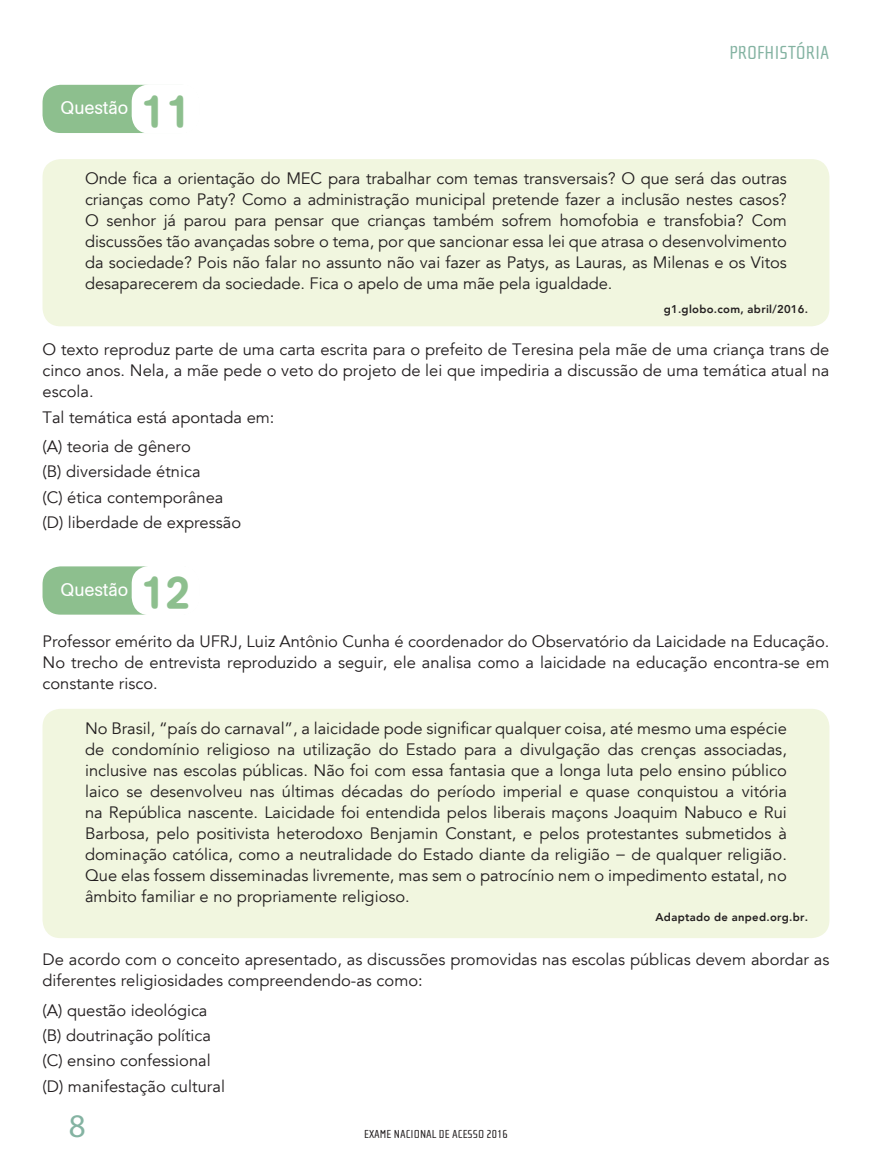
<style>
.page{position:relative;width:872px;height:1170px;background:#fff}
.page>*{position:absolute;margin:0;border:0;box-sizing:border-box;transform-origin:0 0}
.t1{font:500 45px "AG Book Rounded";color:#8dbf8e}
.t2{font:33px "Myriad Pro";color:#84b3a2}
.t3{font:19.5px "Cholla Sans";color:#84b3a2}
.t4{font:18px "AG Book Rounded";color:#fff}
.t5{font:16.5px/21px "Avenir";color:#231f20;text-align:justify}
.t6{font:12px "Cholla Sans";color:#231f20}
.t7{font:800 11.25px "Avenir";letter-spacing:.025em;color:#231f20}
</style>
<div class="page">
<div style="left:43px;top:159px;width:786px;height:167px;background:#f1f6df;border-radius:18px"></div>
<div style="left:43px;top:85px;width:156px;height:48px;background:#8dbf8e;border-radius:18px"></div>
<div style="left:132px;top:84px;width:67px;height:50px;background:#fff;border-radius:18px"></div>
<div style="left:43px;top:708px;width:786px;height:230px;background:#f1f6df;border-radius:18px"></div>
<div style="left:43px;top:566px;width:156px;height:48px;background:#8dbf8e;border-radius:18px"></div>
<div style="left:132px;top:566px;width:67px;height:49px;background:#fff;border-radius:18px"></div>
<p class="t4" style="left:61px;top:98px;width:69px">Questão</p>
<h1 class="t1" style="left:140px;top:85px;width:52px">11</h1>
<p class="t3" style="left:729px;top:42px;width:101px">PROFHISTÓRIA</p>
<p class="t5" style="left:85px;top:168px;width:703px">Onde fica a orientação do MEC para trabalhar com temas transversais? O que será das outras crianças como Paty? Como a administração municipal pretende fazer a inclusão nestes casos?<br>O senhor já parou para pensar que crianças também sofrem homofobia e transfobia? Com discussões tão avançadas sobre o tema, por que sancionar essa lei que atrasa o desenvolvimento da sociedade? Pois não falar no assunto não vai fazer as Patys, as Lauras, as Milenas e os Vitos desaparecerem da sociedade. Fica o apelo de uma mãe pela igualdade.</p>
<p class="t7" style="left:663px;top:302px;width:146px">g1.globo.com, abril/2016.</p>
<p class="t5" style="left:43px;top:339px;width:788px">O texto reproduz parte de uma carta escrita para o prefeito de Teresina pela mãe de uma criança trans de cinco anos. Nela, a mãe pede o veto do projeto de lei que impediria a discussão de uma temática atual na escola.</p>
<p class="t5" style="left:43px;top:402px;width:233px;line-height:29.5px">Tal temática está apontada em: (A) teoria de gênero</p>
<p class="t5" style="left:43px;top:459px;width:200px;line-height:25.2px;text-align:left">(B) diversidade étnica<br>(C) ética contemporânea (D) liberdade de expressão</p>
<p class="t4" style="left:61px;top:579px;width:69px">Questão</p>
<h1 class="t1" style="left:140px;top:566px;width:52px">12</h1>
<p class="t5" style="left:43px;top:631px;width:788px">Professor emérito da UFRJ, Luiz Antônio Cunha é coordenador do Observatório da Laicidade na Educação.<br>No trecho de entrevista reproduzido a seguir, ele analisa como a laicidade na educação encontra-se em constante risco.</p>
<p class="t5" style="left:85px;top:718px;width:703px">No Brasil, “país do carnaval”, a laicidade pode significar qualquer coisa, até mesmo uma espécie de condomínio religioso na utilização do Estado para a divulgação das crenças associadas, inclusive nas escolas públicas. Não foi com essa fantasia que a longa luta pelo ensino público laico se desenvolveu nas últimas décadas do período imperial e quase conquistou a vitória na República nascente. Laicidade foi entendida pelos liberais maçons Joaquim Nabuco e Rui Barbosa, pelo positivista heterodoxo Benjamin Constant, e pelos protestantes submetidos à dominação católica, como a neutralidade do Estado diante da religião</p>
<p class="t5" style="left:85px;top:844px;width:703px;text-indent:546px">de qualquer religião.<br>Que elas fossem disseminadas livremente, mas sem o patrocínio nem o impedimento estatal, no âmbito familiar e no propriamente religioso.</p>
<p class="t7" style="left:655px;top:910px;width:154px">Adaptado de anped.org.br.</p>
<p class="t5" style="left:43px;top:949px;width:788px">De acordo com o conceito apresentado, as discussões promovidas nas escolas públicas devem abordar as diferentes religiosidades compreendendo-as como:</p>
<p class="t5" style="left:43px;top:997px;width:184px;line-height:25.2px;text-align:left">(A) questão ideológica (B) doutrinação política (C) ensino confessional (D) manifestação cultural</p>
<h2 class="t2" style="left:69px;top:1105px;width:18px">8</h2>
<p class="t6" style="left:364px;top:1126px;width:145px">EXAME NACIONAL DE ACESSO 2016</p>
</div>
